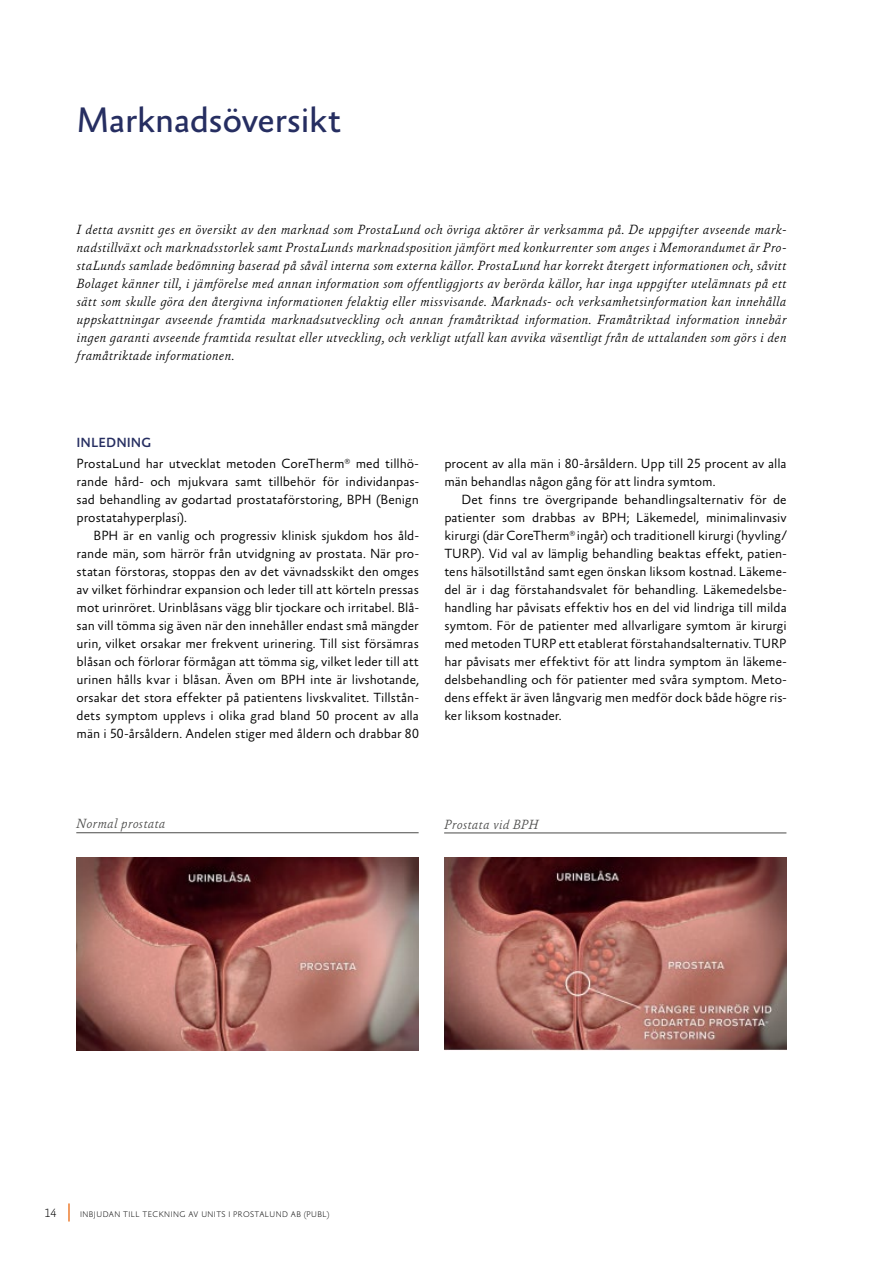
<style>
.page{position:relative;width:893px;height:1263px;background:#fff}
.page>*{position:absolute;margin:0;border:0;box-sizing:border-box;transform-origin:0 0}
.t1{font:36px "Absara Sans TF";letter-spacing:-.02em;color:#262e61}
.t2{font:300 13.5px/18px "Absara Sans TF";color:#000;text-align:justify}
.t3{font:italic 300 13.5px/18px "Absara";color:#000;text-align:justify}
.t4{font:italic 300 13.5px "Absara";letter-spacing:-.005em;color:#4a4a49}
.t5{font:100 12px "Absara Sans TF";color:#000}
.t6{font:100 8.25px "Absara Sans TF";letter-spacing:.05em;color:#000}
.s1{font-weight:500;color:#262e61}
</style>
<div class="page">
<svg style="left:68px;top:1203px;width:2px;height:18px"></svg>
<img style="left:76px;top:858px;width:343px;height:193px">
<img style="left:444px;top:858px;width:343px;height:193px">
<hr style="left:76px;top:832px;width:343px;height:1px;background:#4a4a49">
<hr style="left:444px;top:833px;width:342px;height:1px;background:#4a4a49">
<h1 class="t1" style="left:77px;top:101px;width:266px">Marknadsöversikt</h1>
<p class="t3" style="left:77px;top:221px;width:712px">I detta avsnitt ges en översikt av den marknad som ProstaLund och övriga aktörer är verksamma på. De uppgifter avseende mark&shy;nadstillväxt och marknadsstorlek samt ProstaLunds marknadsposition jämfört med konkurrenter som anges i Memorandumet är Pro&shy;staLunds samlade bedömning baserad på såväl interna som externa källor. ProstaLund har korrekt återgett informationen och, såvitt Bolaget känner till, i jämförelse med annan information som offentliggjorts av berörda källor, har inga uppgifter utelämnats på ett sätt som skulle göra den återgivna informationen felaktig eller missvisande. Marknads- och verksamhetsinformation kan innehålla uppskattningar avseende framtida marknadsutveckling och annan framåtriktad information. Framåtriktad information innebär ingen garanti avseende framtida resultat eller utveckling, och verkligt utfall kan avvika väsentligt från de uttalanden som görs i den framåtriktade informationen.</p>
<p class="t2" style="left:77px;top:433px;width:344px;line-height:21px"><span class="s1">INLEDNING<br></span>ProstaLund har utvecklat metoden CoreTherm<sup>®</sup> med tillhö-</p>
<p class="t2" style="left:77px;top:473px;width:344px">rande hård- och mjukvara samt tillbehör för individanpas&shy;sad behandling av godartad prostataförstoring, BPH (Benign prostatahyperplasi).</p>
<p class="t2" style="left:77px;top:527px;width:344px;text-indent:17px">BPH är en vanlig och progressiv klinisk sjukdom hos åld&shy;rande män, som härrör från utvidgning av prostata. När pro&shy;statan förstoras, stoppas den av det vävnadsskikt den omges av vilket förhindrar expansion och leder till att körteln pressas mot urinröret. Urinblåsans vägg blir tjockare och irritabel. Blå&shy;san vill tömma sig även när den innehåller endast små mängder urin, vilket orsakar mer frekvent urinering. Till sist försämras blåsan och förlorar förmågan att tömma sig, vilket leder till att urinen hålls kvar i blåsan. Även om BPH inte är livshotande, orsakar det stora effekter på patientens livskvalitet. Tillstån&shy;dets symptom upplevs i olika grad bland 50 procent av alla män i 50-årsåldern. Andelen stiger med åldern och drabbar 80</p>
<p class="t2" style="left:444px;top:455px;width:344px">procent av alla män i 80-årsåldern. Upp till 25 procent av alla män behandlas någon gång för att lindra symtom.</p>
<p class="t2" style="left:444px;top:491px;width:344px;text-indent:17px">Det finns tre övergripande behandlingsalternativ för de patienter som drabbas av BPH; Läkemedel, minimalinvasiv kirurgi (där CoreTherm<sup>®</sup> ingår) och traditionell kirurgi (hyvling/ TURP). Vid val av lämplig behandling beaktas effekt, patien&shy;tens hälsotillstånd samt egen önskan liksom kostnad. Läkeme&shy;del är i dag förstahandsvalet för behandling. Läkemedelsbe&shy;handling har påvisats effektiv hos en del vid lindriga till milda symtom. För de patienter med allvarligare symtom är kirurgi med metoden TURP ett etablerat förstahandsalternativ. TURP har påvisats mer effektivt för att lindra symptom än läkeme&shy;delsbehandling och för patienter med svåra symptom. Meto&shy;dens effekt är även långvarig men medför dock både högre ris&shy;ker liksom kostnader.</p>
<p class="t4" style="left:76px;top:816px;width:91px">Normal prostata</p>
<p class="t4" style="left:444px;top:816px;width:96px">Prostata vid BPH</p>
<p class="t5" style="left:45px;top:1207px;width:14px">14</p>
<p class="t6" style="left:80px;top:1209px;width:251px">INBJUDAN TILL TECKNING AV UNITS I PROSTALUND AB (PUBL)</p>
</div>
